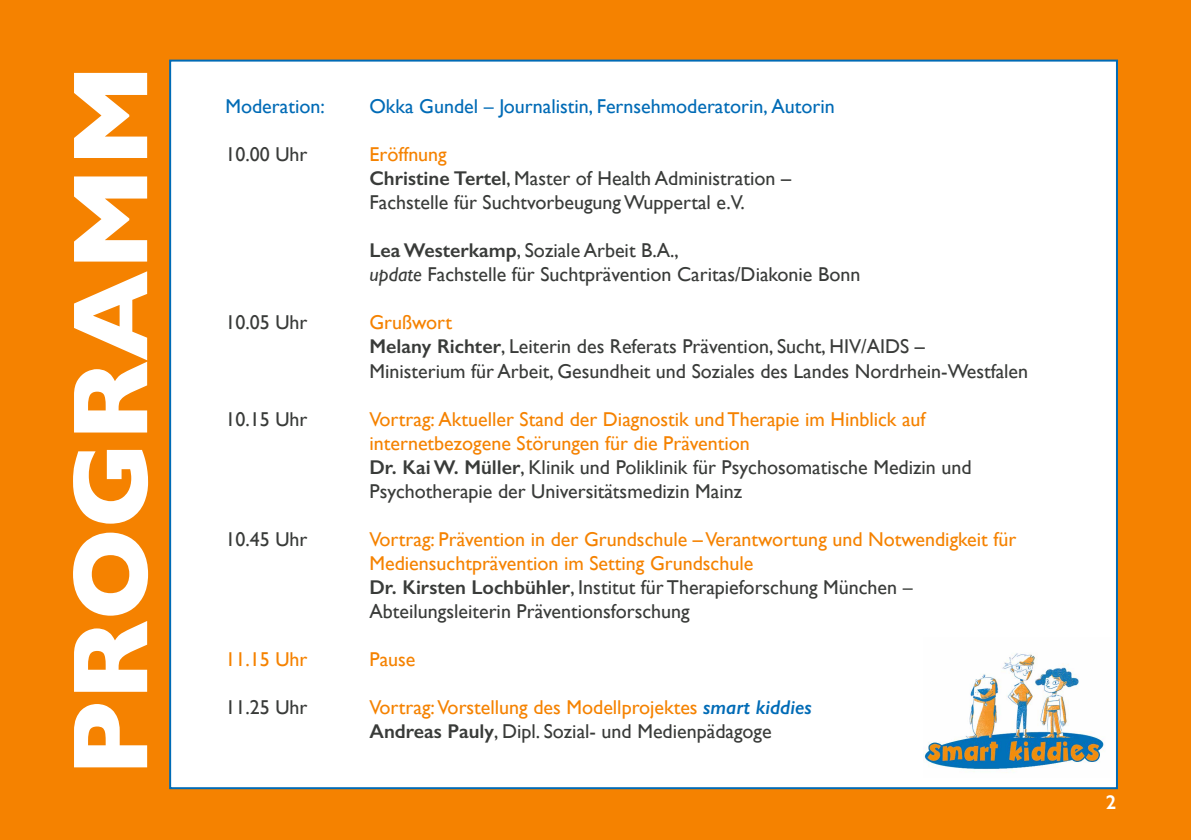
<style>
.page{position:relative;width:1191px;height:840px;background:#fff}
.page>*{position:absolute;margin:0;border:0;box-sizing:border-box;transform-origin:0 0}
.t1{font:700 108px "Gill Sans";color:#fff}
.t2{font:20px/24px "Gill Sans";color:#f58200}
.t3{font:20px/24px "Gill Sans";color:#393b39}
.t4{font:20px "Gill Sans";color:#006bb6}
.t5{font:600 20px "Gill Sans";color:#fff}
.s1{font-family:"Sabon LT Std"}
.s2{color:#f58200}
.s3{font-weight:600}
.s4{font-style:italic}
.s5{font-weight:600;color:#393b39}
.s6{color:#393b39}
.s7{font-family:"Sabon LT Std";color:#393b39}
.s8{font-weight:600;font-style:italic;color:#006bb6}
</style>
<div class="page">
<div style="left:0;top:0;width:1191px;height:839px;background:#f58200"></div>
<div style="left:169px;top:60px;width:949px;height:728px;background:#fff;border:2px solid #006bb6"></div>
<img style="left:923px;top:653px;width:181px;height:118px">
<h1 class="t1" style="left:25px;top:776px;width:714px;rotate:-90deg">PROGRAMM</h1>
<p class="t4" style="left:225px;top:95px;width:101px">Moderation:</p>
<p class="t4" style="left:369px;top:95px;width:467px">Okka Gundel <span class="s1">–</span> Journalistin, Fernsehmoderatorin, Autorin</p>
<p class="t3" style="left:225px;top:142px;width:84px">10.00 Uhr</p>
<p class="t3" style="left:369px;top:142px;width:423px"><span class="s2">Eröffnung<br></span><span class="s3">Christine Tertel</span>, Master of Health Administration –<br>Fachstelle für Suchtvorbeugung Wuppertal e.V.</p>
<p class="t3" style="left:369px;top:238px;width:492px"><span class="s3">Lea Westerkamp</span>, Soziale Arbeit B.A.,<br><span class="s4">update</span> Fachstelle für Suchtprävention Caritas/Diakonie Bonn</p>
<p class="t3" style="left:225px;top:310px;width:84px">10.05 Uhr</p>
<p class="t3" style="left:369px;top:310px;width:660px"><span class="s2">Grußwort<br></span><span class="s3">Melany Richter</span>, Leiterin des Referats Prävention, Sucht, HIV/AIDS –<br>Ministerium für Arbeit, Gesundheit und Soziales des Landes Nordrhein-Westfalen</p>
<p class="t3" style="left:225px;top:406px;width:84px">10.15 Uhr</p>
<p class="t2" style="left:369px;top:406px;width:604px">Vortrag: Aktueller Stand der Diagnostik und Therapie im Hinblick auf internetbezogene Störungen für die Prävention<br><span class="s5">Dr. Kai W. Müller</span><span class="s6">, Klinik und Poliklinik für Psychosomatische Medizin und Psychotherapie der Universitätsmedizin Mainz</span></p>
<p class="t3" style="left:225px;top:526px;width:84px">10.45 Uhr</p>
<p class="t2" style="left:369px;top:526px;width:648px">Vortrag: Prävention in der Grundschule – Verantwortung und Notwendigkeit für Mediensuchtprävention im Setting Grundschule<br><span class="s5">Dr. Kirsten Lochbühler</span><span class="s6">, Institut für Therapieforschung München</span> <span class="s7">– </span><span class="s6">Abteilungsleiterin Präventionsforschung</span></p>
<p class="t2" style="left:225px;top:646px;width:84px">11.15 Uhr</p>
<p class="t2" style="left:369px;top:646px;width:48px">Pause</p>
<p class="t3" style="left:225px;top:694px;width:84px">11.25 Uhr</p>
<p class="t2" style="left:369px;top:694px;width:444px">Vortrag: Vorstellung des Modellprojektes <span class="s8">smart kiddies<br></span><span class="s5">Andreas Pauly</span><span class="s6">, Dipl. Sozial- und Medienpädagoge</span></p>
<p class="t5" style="left:1106px;top:789px;width:12px">2</p>
</div>
